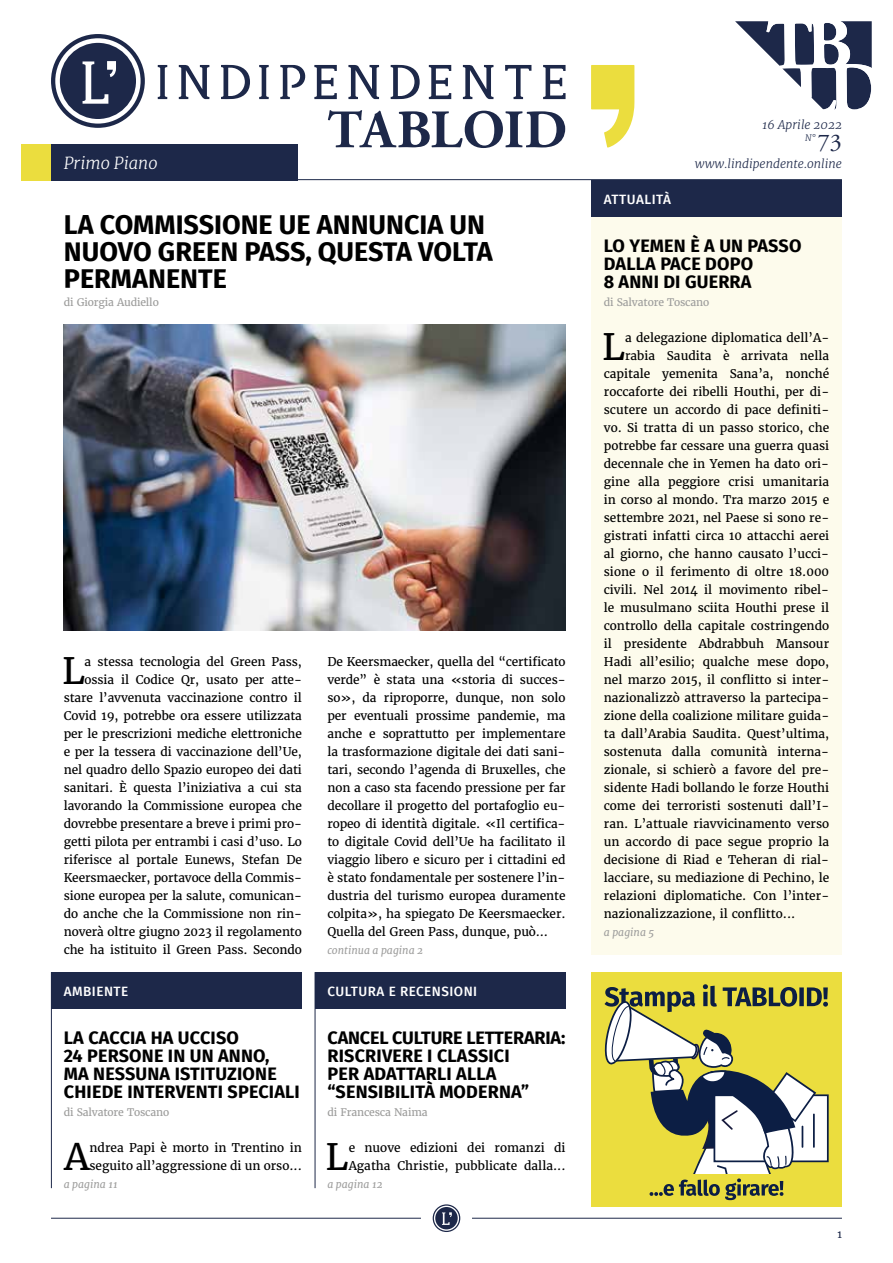
<style>
.page{position:relative;width:893px;height:1263px;background:#fff}
.page>*{position:absolute;margin:0;border:0;box-sizing:border-box;transform-origin:0 0}
.t1{font:700 54px "Adobe Garamond Pro";color:#1d2849}
.t2{font:36.15px "Merriweather";color:#000}
.t3{font:700 27px/27px "Fira Sans";color:#000}
.t4{font:24px "Adobe Garamond Pro";color:#1d2849}
.t5{font:700 18px/18px "Fira Sans";letter-spacing:.01em;color:#000}
.t6{font:italic 300 16.5px "Merriweather";color:#fff}
.t7{font:500 13.5px "Fira Sans";letter-spacing:.035em;color:#fff}
.t8{font:12px/18px "Merriweather";color:#000}
.t9{font:italic 300 12px "Merriweather";color:#1d2849}
.t10{font:10.5px "Merriweather";letter-spacing:-.015em;color:#9d9d9c}
.t11{font:italic 10.5px "Merriweather";color:#9d9d9c}
.t12{font:10.5px "Merriweather";color:#1d2849}
.t13{font:italic 300 9px "Merriweather";color:#1d2849}
</style>
<div class="page">
<svg style="left:429px;top:65px;width:22px;height:34px"></svg>
<svg style="left:543px;top:65px;width:23px;height:34px"></svg>
<svg style="left:158px;top:65px;width:9px;height:34px"></svg>
<svg style="left:259px;top:65px;width:10px;height:34px"></svg>
<svg style="left:280px;top:65px;width:57px;height:34px"></svg>
<svg style="left:505px;top:65px;width:26px;height:34px"></svg>
<svg style="left:221px;top:65px;width:29px;height:34px"></svg>
<svg style="left:391px;top:65px;width:29px;height:34px"></svg>
<svg style="left:463px;top:65px;width:30px;height:34px"></svg>
<svg style="left:51px;top:34px;width:94px;height:94px"></svg>
<svg style="left:348px;top:65px;width:31px;height:34px"></svg>
<svg style="left:179px;top:65px;width:30px;height:34px"></svg>
<svg style="left:591px;top:65px;width:43px;height:83px"></svg>
<svg style="left:735px;top:21px;width:137px;height:89px"></svg>
<hr style="left:51px;top:179px;width:791px;height:1px;background:#1d2849">
<hr style="left:51px;top:1218px;width:370px;height:1px;background:#1d2849">
<hr style="left:472px;top:1218px;width:370px;height:1px;background:#1d2849">
<svg style="left:433px;top:1204px;width:27px;height:28px"></svg>
<div style="left:591px;top:180px;width:251px;height:774px;background:#fdfbec"></div>
<div style="left:51px;top:144px;width:247px;height:36px;background:#1d2849"></div>
<div style="left:21px;top:144px;width:30px;height:36px;background:#ebdd3e"></div>
<div style="left:591px;top:972px;width:251px;height:234px;background:#ebdd3e"></div>
<svg style="left:604px;top:984px;width:224px;height:216px"></svg>
<div style="left:591px;top:180px;width:251px;height:36px;background:#1d2849"></div>
<div style="left:315px;top:972px;width:250px;height:36px;background:#1d2849"></div>
<hr style="left:315px;top:972px;width:1px;height:216px;background:#1d2849">
<div style="left:51px;top:972px;width:251px;height:36px;background:#1d2849"></div>
<hr style="left:51px;top:972px;width:1px;height:216px;background:#1d2849">
<img style="left:64px;top:324px;width:502px;height:306px">
<h3 class="t6" style="left:64px;top:152px;width:95px">Primo Piano</h3>
<h1 class="t1" style="left:327px;top:99px;width:241px">TABLOID</h1>
<h3 class="t3" style="left:64px;top:209px;width:430px">LA COMMISSIONE UE ANNUNCIA UN<br>NUOVO GREEN PASS, QUESTA VOLTA<br>PERMANENTE</h3>
<p class="t10" style="left:64px;top:296px;width:97px">di Giorgia Audiello</p>
<p class="t8" style="left:64px;top:653px;width:240px;text-align:right">a stessa tecnologia del Green Pass, ossia il Codice Qr, usato per atte&shy;stare l’avvenuta vaccinazione contro il Covid 19, potrebbe ora essere utilizzata per le prescrizioni mediche elettroniche e per la tessera di vaccinazione dell’Ue, nel quadro dello Spazio europeo dei dati sanitari. È questa l’iniziativa a cui sta lavorando la Commissione europea che dovrebbe presentare a breve i primi pro&shy;getti pilota per entrambi i casi d’uso. Lo riferisce al portale Eunews, Stefan De Keersmaecker, portavoce della Commis&shy;sione europea per la salute, comunican&shy;do anche che la Commissione non rin&shy;noverà oltre giugno 2023 il regolamento che ha istituito il Green Pass. Secondo</p>
<p class="t8" style="left:327px;top:653px;width:240px;text-align:justify">De Keersmaecker, quella del “certificato verde” è stata una «storia di succes&shy;so», da riproporre, dunque, non solo per eventuali prossime pandemie, ma anche e soprattutto per implementare la trasformazione digitale dei dati sani&shy;tari, secondo l’agenda di Bruxelles, che non a caso sta facendo pressione per far decollare il progetto del portafoglio eu&shy;ropeo di identità digitale. «Il certifica&shy;to digitale Covid dell’Ue ha facilitato il viaggio libero e sicuro per i cittadini ed è stato fondamentale per sostenere l’in&shy;dustria del turismo europea duramente colpita», ha spiegato De Keersmaecker.<br>Quella del Green Pass, dunque, può...</p>
<h2 class="t2" style="left:62px;top:648px;width:25px">L</h2>
<p class="t11" style="left:327px;top:944px;width:97px">continua a pagina 2</p>
<p class="t7" style="left:327px;top:981px;width:151px">CULTURA E RECENSIONI</p>
<h3 class="t5" style="left:327px;top:1027px;width:239px">CANCEL CULTURE LETTERARIA:<br>RISCRIVERE I CLASSICI<br>PER ADATTARLI ALLA “SENSIBILITÀ MODERNA”</h3>
<p class="t10" style="left:327px;top:1106px;width:102px">di Francesca Naima</p>
<h2 class="t2" style="left:326px;top:1134px;width:25px">L</h2>
<p class="t8" style="left:349px;top:1139px;width:218px">e nuove edizioni dei romanzi di<br>Agatha Christie, pubblicate dalla...</p>
<p class="t11" style="left:327px;top:1178px;width:57px">a pagina 12</p>
<p class="t7" style="left:64px;top:981px;width:66px">AMBIENTE</p>
<h3 class="t5" style="left:64px;top:1027px;width:238px">LA CACCIA HA UCCISO<br>24 PERSONE IN UN ANNO,<br>MA NESSUNA ISTITUZIONE<br>CHIEDE INTERVENTI SPECIALI</h3>
<p class="t10" style="left:64px;top:1106px;width:107px">di Salvatore Toscano</p>
<h2 class="t2" style="left:64px;top:1134px;width:26px">A</h2>
<p class="t8" style="left:89px;top:1139px;width:214px">ndrea Papi è morto in Trentino in seguito all’aggressione di un orso...</p>
<p class="t11" style="left:64px;top:1178px;width:56px">a pagina 11</p>
<p class="t9" style="left:762px;top:118px;width:81px">16 Aprile 2022</p>
<p class="t13" style="left:805px;top:132px;width:12px">N°</p>
<h3 class="t4" style="left:818px;top:128px;width:25px">73</h3>
<p class="t7" style="left:604px;top:189px;width:68px">ATTUALITÀ</p>
<p class="t9" style="left:695px;top:156px;width:149px">www.lindipendente.online</p>
<h3 class="t5" style="left:604px;top:235px;width:199px">LO YEMEN È A UN PASSO<br>DALLA PACE DOPO<br>8 ANNI DI GUERRA</h3>
<p class="t10" style="left:604px;top:296px;width:107px">di Salvatore Toscano</p>
<h2 class="t2" style="left:602px;top:324px;width:25px">L</h2>
<p class="t8" style="left:625px;top:329px;width:206px">a delegazione diplomatica dell’A-</p>
<p class="t8" style="left:625px;top:347px;width:206px">rabia Saudita è arrivata nella</p>
<p class="t8" style="left:604px;top:365px;width:227px">capitale yemenita Sana’a, nonché</p>
<p class="t8" style="left:604px;top:383px;width:227px">roccaforte dei ribelli Houthi, per di-</p>
<p class="t8" style="left:604px;top:401px;width:227px">scutere un accordo di pace definiti-</p>
<p class="t8" style="left:604px;top:419px;width:227px">vo. Si tratta di un passo storico, che</p>
<p class="t8" style="left:604px;top:437px;width:227px">potrebbe far cessare una guerra quasi</p>
<p class="t8" style="left:604px;top:455px;width:227px">decennale che in Yemen ha dato ori-</p>
<p class="t8" style="left:604px;top:473px;width:227px">gine alla peggiore crisi umanitaria</p>
<p class="t8" style="left:604px;top:491px;width:227px">in corso al mondo. Tra marzo 2015 e</p>
<p class="t8" style="left:604px;top:509px;width:227px">settembre 2021, nel Paese si sono re-</p>
<p class="t8" style="left:604px;top:527px;width:227px">gistrati infatti circa 10 attacchi aerei</p>
<p class="t8" style="left:604px;top:545px;width:227px">al giorno, che hanno causato l’ucci-</p>
<p class="t8" style="left:604px;top:563px;width:227px">sione o il ferimento di oltre 18.000</p>
<p class="t8" style="left:604px;top:581px;width:227px">civili. Nel 2014 il movimento ribel-</p>
<p class="t8" style="left:604px;top:599px;width:227px">le musulmano sciita Houthi prese il</p>
<p class="t8" style="left:604px;top:617px;width:227px">controllo della capitale costringendo</p>
<p class="t8" style="left:604px;top:635px;width:227px">il presidente Abdrabbuh Mansour</p>
<p class="t8" style="left:604px;top:653px;width:227px">Hadi all’esilio; qualche mese dopo,</p>
<p class="t8" style="left:604px;top:671px;width:227px">nel marzo 2015, il conflitto si inter-</p>
<p class="t8" style="left:604px;top:689px;width:227px">nazionalizzò attraverso la partecipa-</p>
<p class="t8" style="left:604px;top:707px;width:227px">zione della coalizione militare guida-</p>
<p class="t8" style="left:604px;top:725px;width:227px">ta dall’Arabia Saudita. Quest’ultima,</p>
<p class="t8" style="left:604px;top:743px;width:227px">sostenuta dalla comunità interna-</p>
<p class="t8" style="left:604px;top:761px;width:227px">zionale, si schierò a favore del pre-</p>
<p class="t8" style="left:604px;top:779px;width:227px">sidente Hadi bollando le forze Houthi</p>
<p class="t8" style="left:604px;top:797px;width:227px">come dei terroristi sostenuti dall’I-</p>
<p class="t8" style="left:604px;top:815px;width:227px">ran. L’attuale riavvicinamento verso</p>
<p class="t8" style="left:604px;top:833px;width:227px">un accordo di pace segue proprio la</p>
<p class="t8" style="left:604px;top:851px;width:227px">decisione di Riad e Teheran di rial-</p>
<p class="t8" style="left:604px;top:869px;width:227px">lacciare, su mediazione di Pechino, le</p>
<p class="t8" style="left:604px;top:887px;width:227px">relazioni diplomatiche. Con l’inter-</p>
<p class="t8" style="left:604px;top:905px;width:193px">nazionalizzazione, il conflitto...</p>
<p class="t11" style="left:604px;top:926px;width:52px">a pagina 5</p>
<p class="t12" style="left:837px;top:1227px;width:6px">1</p>
</div>
